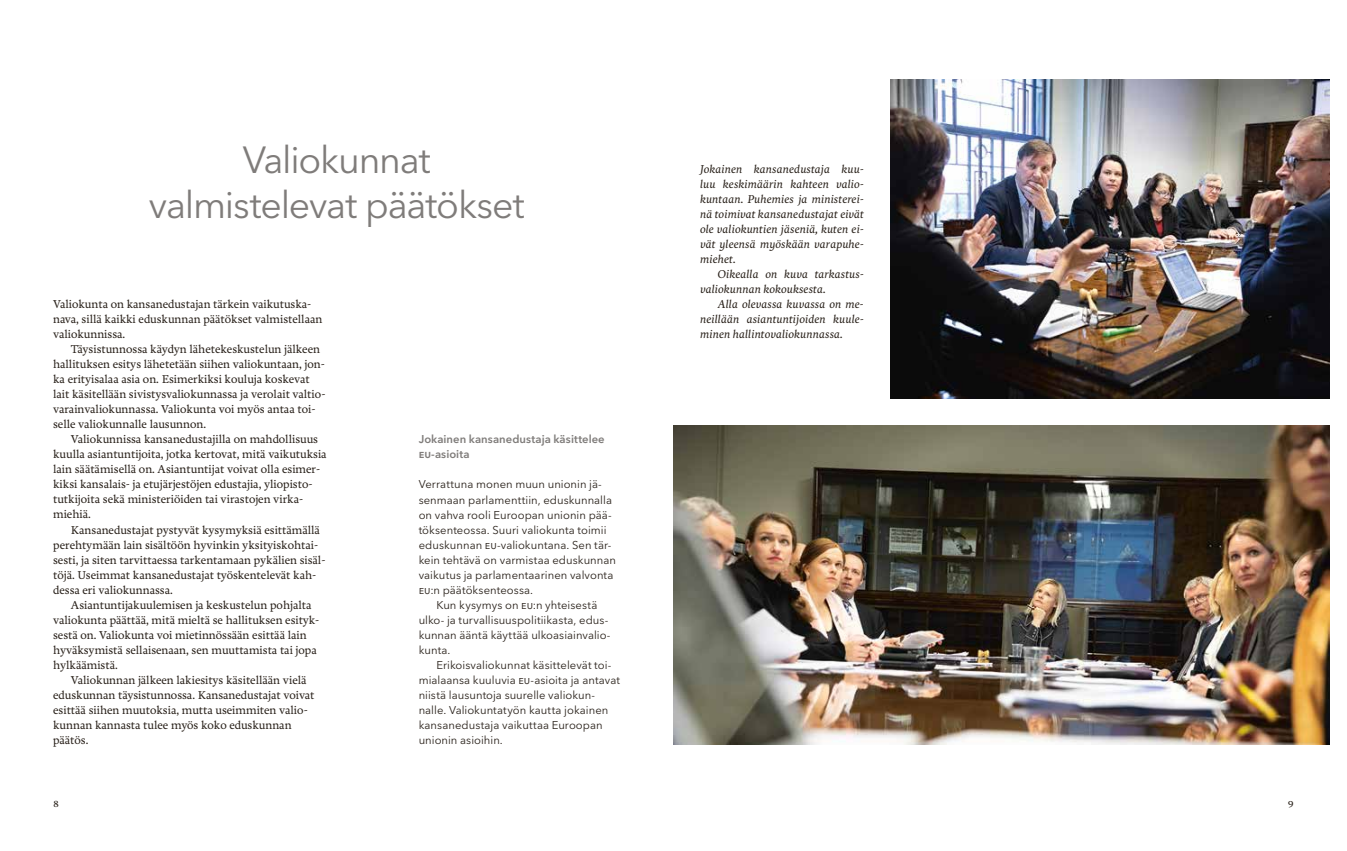
<style>
.page{position:relative;width:1347px;height:851px;background:#fff}
.page>*{position:absolute;margin:0;border:0;box-sizing:border-box;transform-origin:0 0}
.t1{font:37.5px/45px "Avenir Next LT Pro";letter-spacing:-.03em;color:#7f7c7a;text-align:center}
.t2{font:500 11.88px/15px "Freya";color:#29211a}
.t3{font:italic 500 11.88px/15px "Freya";color:#29211a;text-align:justify}
.t4{font:11.25px "Avenir Next LT Pro";letter-spacing:.005em;color:#29211a}
.t5{font:600 11.25px/15px "Avenir Next LT Pro";letter-spacing:.005em;color:#7f7c7a}
</style>
<div class="page">
<img style="left:891px;top:79px;width:438px;height:319px">
<img style="left:673px;top:425px;width:656px;height:319px">
<h1 class="t1" style="left:149px;top:138px;width:377px">Valiokunnat valmistelevat päätökset</h1>
<p class="t2" style="left:53px;top:297px;width:271px">Valiokunta on kansanedustajan tärkein vaikutuska&shy;nava, sillä kaikki eduskunnan päätökset valmistellaan valiokunnissa.</p>
<p class="t2" style="left:53px;top:342px;width:274px;text-indent:18px">Täysistunnossa käydyn lähetekeskustelun jälkeen hallituksen esitys lähetetään siihen valiokuntaan, jon&shy;ka erityisalaa asia on. Esimerkiksi kouluja koskevat lait käsitellään sivistysvaliokunnassa ja verolait valtio&shy;varainvaliokunnassa. Valiokunta voi myös antaa toi&shy;selle valiokunnalle lausunnon.</p>
<p class="t2" style="left:53px;top:432px;width:275px;text-indent:18px">Valiokunnissa kansanedustajilla on mahdollisuus kuulla asiantuntijoita, jotka kertovat, mitä vaikutuksia lain säätämisellä on. Asiantuntijat voivat olla esimer&shy;kiksi kansalais- ja etujärjestöjen edustajia, yliopisto&shy;tutkijoita sekä ministeriöiden tai virastojen virka&shy;miehiä.</p>
<p class="t2" style="left:53px;top:522px;width:274px;text-indent:18px">Kansanedustajat pystyvät kysymyksiä esittämällä perehtymään lain sisältöön hyvinkin yksityiskohtai&shy;sesti, ja siten tarvittaessa tarkentamaan pykälien sisäl&shy;töjä. Useimmat kansanedustajat työskentelevät kah&shy;dessa eri valiokunnassa.</p>
<p class="t2" style="left:53px;top:597px;width:267px;text-indent:18px">Asiantuntijakuulemisen ja keskustelun pohjalta valiokunta päättää, mitä mieltä se hallituksen esityk&shy;sestä on. Valiokunta voi mietinnössään esittää lain hyväksymistä sellaisenaan, sen muuttamista tai jopa hylkäämistä.</p>
<p class="t2" style="left:53px;top:672px;width:263px;text-indent:18px">Valiokunnan jälkeen lakiesitys käsitellään vielä eduskunnan täysistunnossa. Kansanedustajat voivat esittää siihen muutoksia, mutta useimmiten valio&shy;kunnan kannasta tulee myös koko eduskunnan päätös.</p>
<p class="t5" style="left:419px;top:432px;width:187px">Jokainen kansanedustaja käsittelee eu-asioita</p>
<p class="t4" style="left:419px;top:478px;width:185px">Verrattuna monen muun unionin jä-</p>
<p class="t4" style="left:419px;top:493px;width:195px">senmaan parlamenttiin, eduskunnalla</p>
<p class="t4" style="left:419px;top:508px;width:194px">on vahva rooli Euroopan unionin pää-</p>
<p class="t4" style="left:419px;top:523px;width:189px">töksenteossa. Suuri valiokunta toimii</p>
<p class="t4" style="left:419px;top:538px;width:194px">eduskunnan eu-valiokuntana. Sen tär-</p>
<p class="t4" style="left:419px;top:552px;width:199px">kein tehtävä on varmistaa eduskunnan</p>
<p class="t4" style="left:419px;top:567px;width:196px">vaikutus ja parlamentaarinen valvonta</p>
<p class="t4" style="left:419px;top:582px;width:116px">eu:n päätöksenteossa.</p>
<p class="t4" style="left:436px;top:597px;width:162px">Kun kysymys on eu:n yhteisestä</p>
<p class="t4" style="left:419px;top:612px;width:191px">ulko- ja turvallisuuspolitiikasta, edus-</p>
<p class="t4" style="left:419px;top:627px;width:193px">kunnan ääntä käyttää ulkoasiainvalio-</p>
<p class="t4" style="left:419px;top:642px;width:33px">kunta.</p>
<p class="t4" style="left:436px;top:657px;width:176px">Erikoisvaliokunnat käsittelevät toi-</p>
<p class="t4" style="left:419px;top:672px;width:203px">mialaansa kuuluvia eu-asioita ja antavat</p>
<p class="t4" style="left:419px;top:687px;width:178px">niistä lausuntoja suurelle valiokun-</p>
<p class="t4" style="left:419px;top:702px;width:191px">nalle. Valiokuntatyön kautta jokainen</p>
<p class="t4" style="left:419px;top:717px;width:185px">kansanedustaja vaikuttaa Euroopan</p>
<p class="t4" style="left:419px;top:732px;width:86px">unionin asioihin.</p>
<p class="t3" style="left:700px;top:162px;width:165px">Jokainen kansanedustaja kuu&shy;luu keskimäärin kahteen valio&shy;kuntaan. Puhemies ja ministerei&shy;nä toimivat kansanedustajat eivät ole valiokuntien jäseniä, kuten ei&shy;vät yleensä myöskään varapuhe&shy;miehet.</p>
<p class="t3" style="left:700px;top:267px;width:164px;text-indent:18px">Oikealla on kuva tarkastus&shy;valiokunnan kokouksesta.</p>
<p class="t3" style="left:700px;top:297px;width:165px;text-indent:18px">Alla olevassa kuvassa on me&shy;neillään asiantuntijoiden kuule&shy;minen hallintovaliokunnassa.</p>
<p class="t2" style="left:53px;top:795px;width:7px">8</p>
<p class="t2" style="left:1287px;top:795px;width:7px">9</p>
</div>
